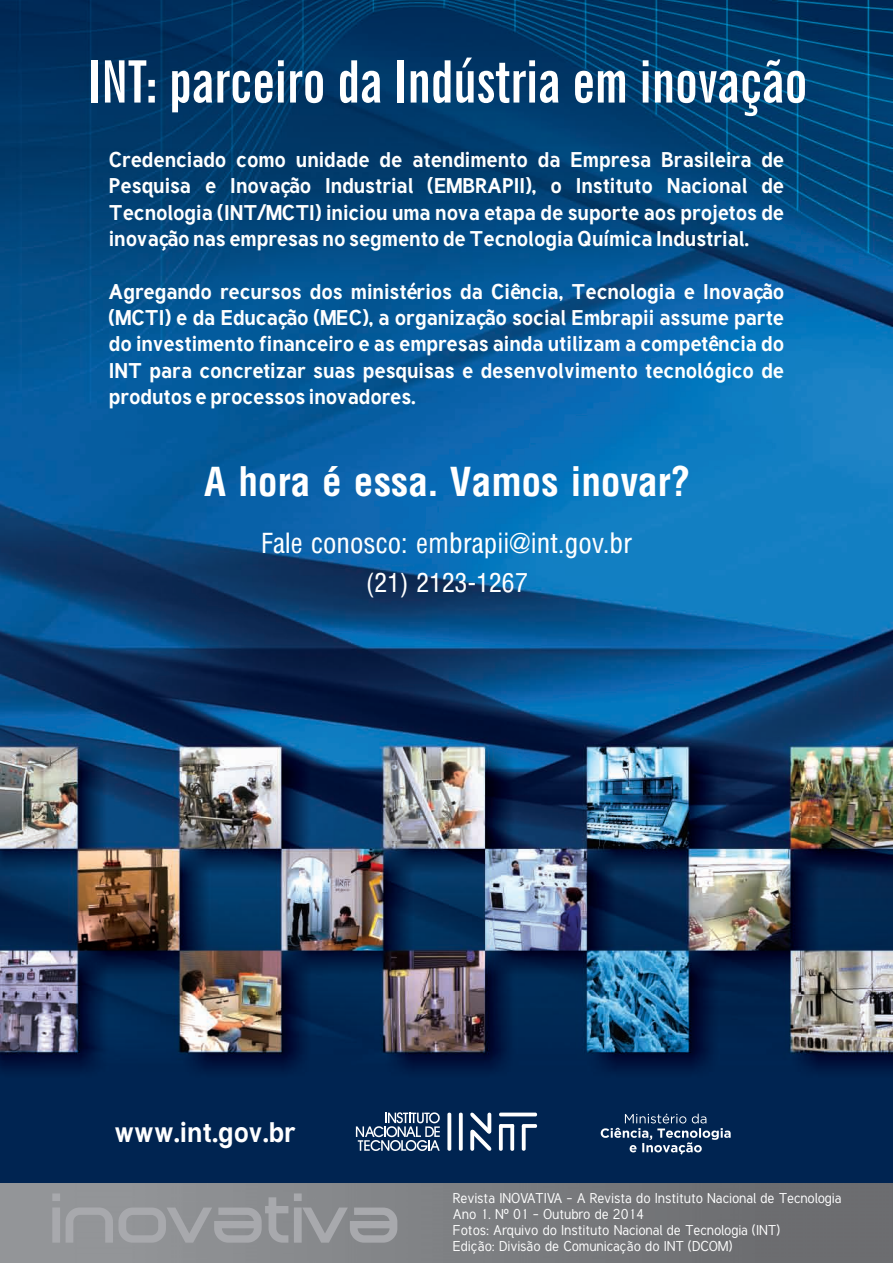
<style>
.page{position:relative;width:893px;height:1263px;background:#fff}
.page>*{position:absolute;margin:0;border:0;box-sizing:border-box;transform-origin:0 0}
.t1{font:68.1px "Dekers Bold";color:#a8a9ad}
.t2{font:700 extra-condensed 58.35px "News Gothic BT";color:#fff}
.t3{font:700 39px "Arena Condensed";color:#fff}
.t4{font:700 27.9px "Tuffy";color:#fff}
.t5{font:27px "Arena Condensed";color:#fff}
.t6{font:25.5px "Arena Condensed";color:#fff}
.t7{font:700 21px/26.4px "Tuffy";color:#fff;text-align:justify}
.t8{font:13.95px/16.2px "Tuffy";color:#fff}
.s1{font-family:"Arial"}
</style>
<div class="page">
<img style="left:0;top:0;width:893px;height:1184px">
<div style="left:0;top:1184px;width:893px;height:79px;background:linear-gradient(to right,#979a9d,#67686b)"></div>
<svg style="left:356px;top:1112px;width:84px;height:39px;background:#4c6585"></svg>
<svg style="left:499px;top:1112px;width:38px;height:4px"></svg>
<svg style="left:447px;top:1112px;width:4px;height:39px"></svg>
<svg style="left:459px;top:1112px;width:4px;height:39px"></svg>
<svg style="left:499px;top:1124px;width:15px;height:27px"></svg>
<svg style="left:470px;top:1112px;width:21px;height:39px"></svg>
<svg style="left:522px;top:1124px;width:15px;height:27px"></svg>
<svg style="left:601px;top:1113px;width:130px;height:41px;background:#2e4c70"></svg>
<h2 class="t2" style="left:88px;top:58px;width:721px">INT: parceiro da Indústria em inovação</h2>
<p class="t7" style="left:109px;top:148px;width:677px">Credenciado como unidade de atendimento da Empresa Brasileira de Pesquisa e Inovação Industrial (EMBRAPII), o Instituto Nacional de Tecnologia (INT/MCTI) iniciou uma nova etapa de suporte aos projetos de inovação nas empresas no segmento de Tecnologia Química Industrial.</p>
<p class="t7" style="left:109px;top:279px;width:677px">Agregando recursos dos ministérios da Ciência, Tecnologia e Inovação (MCTI) e da Educação (MEC), a organização social Embrapii assume parte do investimento financeiro e as empresas ainda utilizam a competência do INT para concretizar suas pesquisas e desenvolvimento tecnológico de produtos e processos inovadores.</p>
<h3 class="t3" style="left:205px;top:458px;width:487px">A hora é essa. Vamos inovar?</h3>
<p class="t5" style="left:261px;top:532px;width:372px">Fale conosco: embrapii@int.gov.br</p>
<p class="t6" style="left:366px;top:572px;width:163px">(21) 2123-1267</p>
<h3 class="t4" style="left:114px;top:1120px;width:183px">www.int.gov.br</h3>
<h1 class="t1" style="left:52px;top:1191px;width:352px">inovativa</h1>
<p class="t8" style="left:453px;top:1191px;width:390px">Revista INOVATIVA - A Revista do Instituto Nacional de Tecnologia Ano 1. N<span class="s1">º</span>º01 - Outubro de 2014<br>Fotos: Arquivo do Instituto Nacional de Tecnologia (INT)<br>Edição: Divisão de Comunicação do INT (DCOM)</p>
</div>
